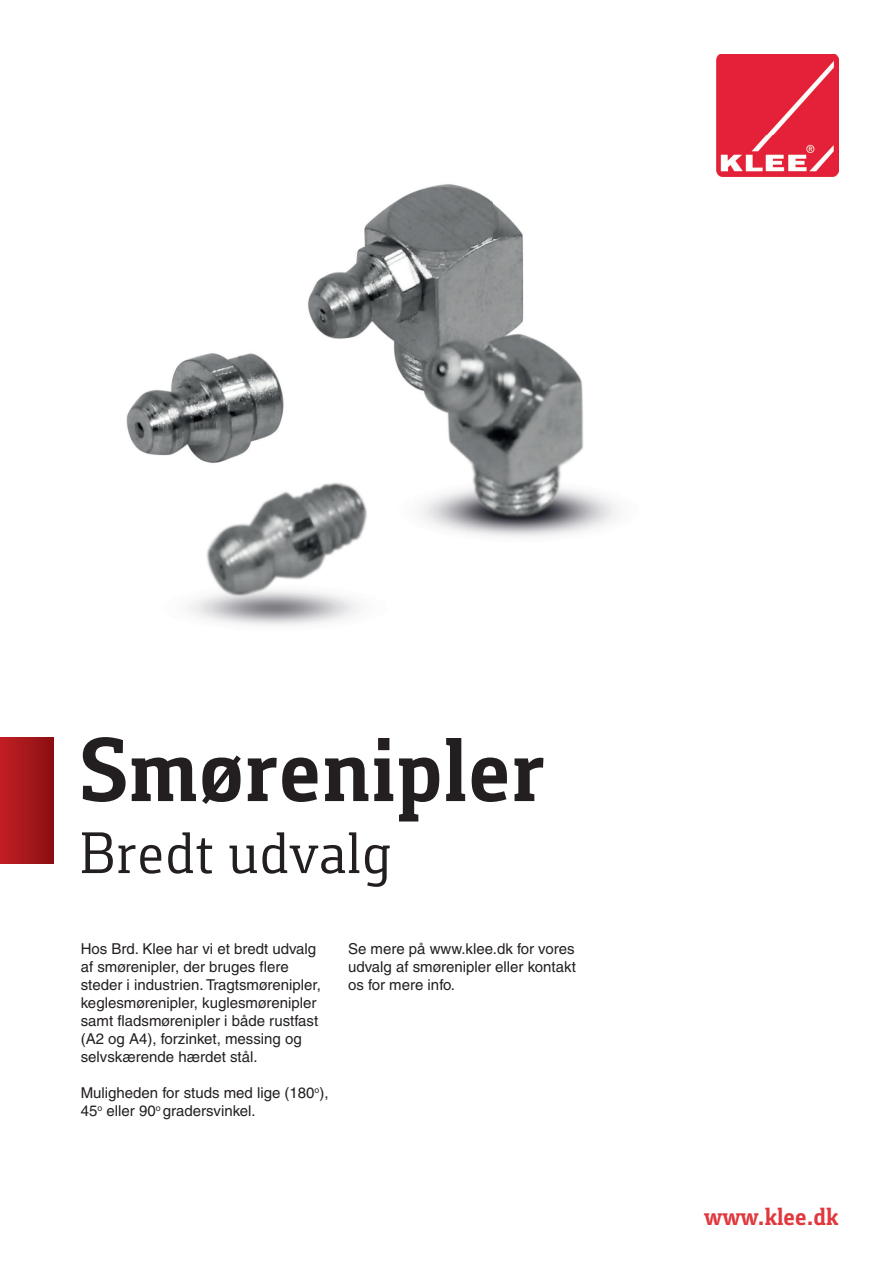
<style>
.page{position:relative;width:893px;height:1263px;background:#fff}
.page>*{position:absolute;margin:0;border:0;box-sizing:border-box;transform-origin:0 0}
.t1{font:700 93px "Foral Pro";letter-spacing:.01em;color:#231f20}
.t2{font:60px "Foral Pro";letter-spacing:.01em;color:#231f20}
.t3{font:700 25.5px "Foral Pro";color:#e1373d}
.t4{font:15px/18px "Helvetica";color:#231f20}
</style>
<div class="page">
<div style="left:0;top:738px;width:53px;height:126px;background:linear-gradient(to right,#c22025,#8c0f12)"></div>
<img style="left:717px;top:54px;width:121px;height:122px">
<img style="left:126px;top:184px;width:493px;height:442px">
<h1 class="t1" style="left:80px;top:716px;width:467px">Smørenipler</h1>
<h2 class="t2" style="left:80px;top:819px;width:313px">Bredt udvalg</h2>
<p class="t4" style="left:81px;top:940px;width:242px">Hos Brd. Klee har vi et bredt udvalg af smørenipler, der bruges flere steder i industrien. Tragtsmørenipler, keglesmørenipler, kuglesmørenipler samt fladsmørenipler i både rustfast (A2 og A4), forzinket, messing og selvskærende hærdet stål.</p>
<p class="t4" style="left:81px;top:1084px;width:249px">Muligheden for studs med lige (180<sup>o</sup>),<br>45<sup>o</sup> eller 90<sup>o</sup> gradersvinkel.</p>
<p class="t4" style="left:348px;top:940px;width:229px;text-align:justify">Se mere på www.klee.dk for vores udvalg af smørenipler eller kontakt os for mere info.</p>
<h3 class="t3" style="left:704px;top:1202px;width:136px">www.klee.dk</h3>
</div>
